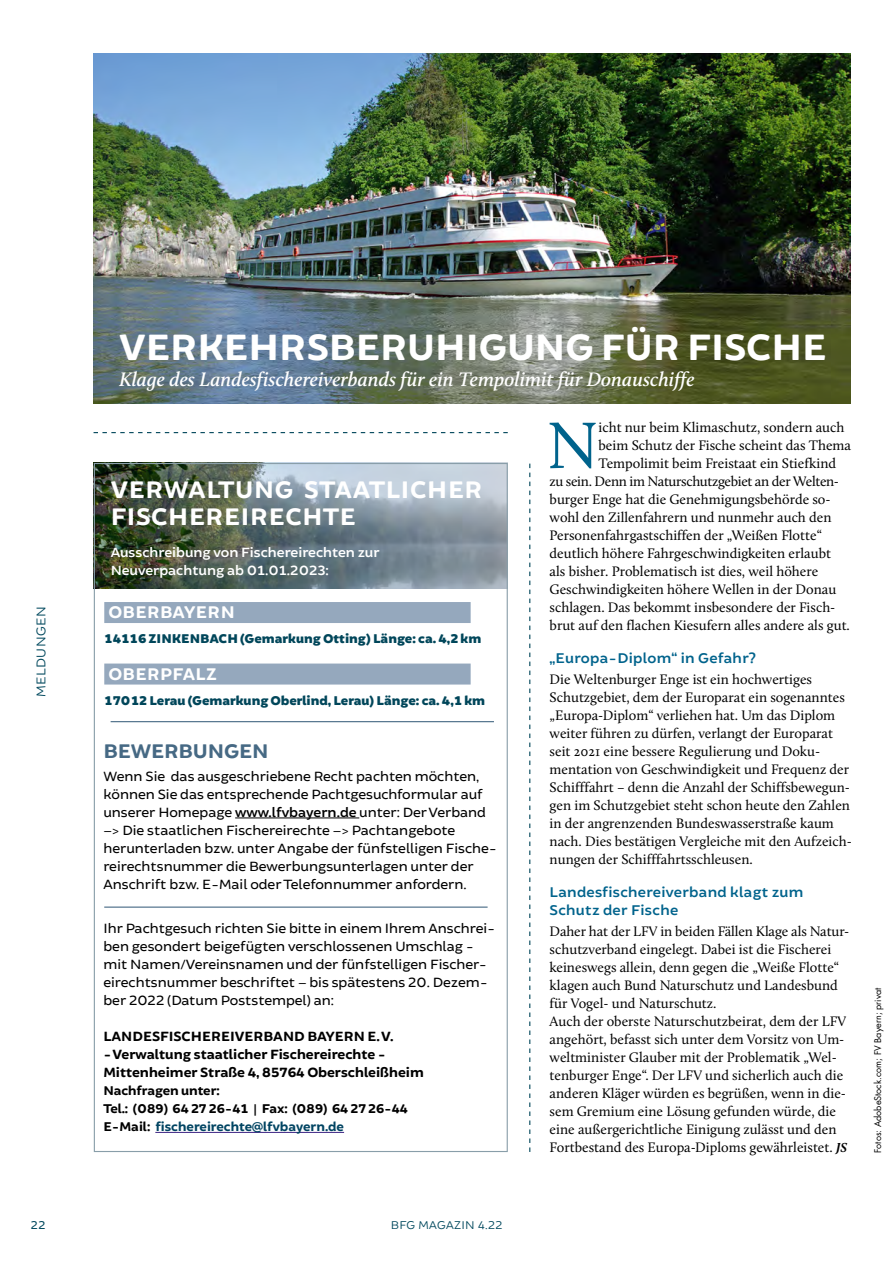
<style>
.page{position:relative;width:893px;height:1263px;background:#fff}
.page>*{position:absolute;margin:0;border:0;box-sizing:border-box;transform-origin:0 0}
.Fließtext_Call_reg{font:67.95px "Calluna";color:#00638c}
.Titel_MITTEL_Fut_C{font:700 39px "Brocha";color:#fff}
.Titel_30_30{font:700 25.5px/27px "Brocha";letter-spacing:.025em;color:#fff}
.Fließtext_Bask_reg{font:700 21px "Brocha";letter-spacing:-.005em;color:#466984}
._02_Motto_Call_Sem{font:italic 600 20.25px "Calluna";color:#fff}
.Verpachtung_Zwi-Ti{font:700 18px "Brocha";letter-spacing:.02em;color:#fff}
.ZwiTi_Bro_semi_bo{font:600 15px/18px "Brocha";letter-spacing:.02em;color:#00638c}
.Fließtext_Call_reg-2{font:14.25px/18px "Calluna";color:#000}
.Fließtext_Bask_reg-2{font:14.25px/18px "Brocha";color:#000}
.Fließtext_Bask_reg-3{font:700 14.25px "Brocha";color:#000}
.Motto_klein{font:600 14.25px/18px "Brocha";color:#fff}
.Fließtext_Call_reg-3{font:14.25px "Calluna";letter-spacing:-.025em;color:#000}
.Fließtext_JU_Cor_r{font:900 13.5px "Brocha";color:#00465a}
.Fließtext_Bask_reg-4{font:700 13.5px/18px "Brocha";letter-spacing:-.005em;color:#000}
.t1{font:13.5px "Brocha";letter-spacing:.03em;color:#00485d}
.t2{font:12px "Brocha";letter-spacing:.03em;color:#00485d}
.t3{font:12px "Brocha";color:#00485d}
.Fotocredit{font:9px "Futura Std";color:#000}
.s1{font-weight:600}
.s2{color:#004462}
.s3{font-weight:700;font-style:italic;font-size:13.5px}
</style>
<div class="page">
<svg style="left:529px;top:464px;width:1px;height:688px"></svg>
<img style="left:96px;top:465px;width:410px;height:124px">
<hr style="left:235px;top:817px;width:124px;height:1px;background:#000">
<hr style="left:155px;top:1132px;width:189px;height:1px;background:#3c2483">
<div style="left:104px;top:602px;width:367px;height:21px;background:#95a8bd"></div>
<div style="left:104px;top:663px;width:367px;height:21px;background:#95a8bd"></div>
<hr style="left:111px;top:721px;width:383px;height:1px;background:#466984">
<hr style="left:104px;top:906px;width:384px;height:2px;background:#466984">
<svg style="left:94px;top:432px;width:414px;height:1px"></svg>
<img style="left:94px;top:54px;width:757px;height:350px">
<p class="t1" style="left:33px;top:697px;width:92px;rotate:-90deg">MELDUNGEN</p>
<p class="Titel_MITTEL_Fut_C" style="left:119px;top:324px;width:709px">VERKEHRSBERUHIGUNG FÜR FISCHE</p>
<p class="_02_Motto_Call_Sem" style="left:119px;top:367px;width:577px">Klage des Landesfischereiverbands für ein Tempolimit für Donauschiffe</p>
<p class="Titel_30_30" style="left:111px;top:477px;width:373px">VERWALTUNG STAATLICHER<br>FISCHEREIRECHTE</p>
<p class="Motto_klein" style="left:111px;top:543px;width:270px">Ausschreibung von Fischereirechten zur<br>Neuverpachtung ab 01.01.2023:</p>
<p class="Verpachtung_Zwi-Ti" style="left:109px;top:601px;width:128px">OBERBAYERN</p>
<p class="Fließtext_JU_Cor_r" style="left:104px;top:631px;width:378px">14116 ZINKENBACH (Gemarkung Otting) Länge: ca. 4,2 km</p>
<p class="Verpachtung_Zwi-Ti" style="left:109px;top:663px;width:110px">OBERPFALZ</p>
<p class="Fließtext_JU_Cor_r" style="left:104px;top:692px;width:382px">17012 Lerau (Gemarkung Oberlind, Lerau) Länge: ca. 4,1 km</p>
<p class="Fließtext_Bask_reg" style="left:103px;top:738px;width:167px">BEWERBUNGEN</p>
<p class="Fließtext_Bask_reg-2" style="left:103px;top:767px;width:395px">Wenn Sie das ausgeschriebene Recht pachten möchten, können Sie das entsprechende Pachtgesuchformular auf unserer Homepage <span class="s1">www.lfvbayern.de</span> unter: Der Verband –&gt; Die staatlichen Fischereirechte –&gt; Pachtangebote herunterladen bzw. unter Angabe der fünfstelligen Fische&shy;reirechtsnummer die Bewerbungsunterlagen unter der Anschrift bzw. E-Mail oder Telefonnummer anfordern.</p>
<p class="Fließtext_Bask_reg-2" style="left:103px;top:919px;width:394px">Ihr Pachtgesuch richten Sie bitte in einem Ihrem Anschrei&shy;ben gesondert beigefügten verschlossenen Umschlag - mit Namen/Vereinsnamen und der fünfstelligen Fischer&shy;eirechtsnummer beschriftet – bis spätestens 20. Dezem&shy;ber 2022 (Datum Poststempel) an:</p>
<p class="Fließtext_Bask_reg-3" style="left:103px;top:1027px;width:292px">LANDESFISCHEREIVERBAND BAYERN E. V.</p>
<p class="Fließtext_Bask_reg-3" style="left:103px;top:1045px;width:284px">- Verwaltung staatlicher Fischereirechte -</p>
<p class="Fließtext_Bask_reg-3" style="left:103px;top:1063px;width:322px">Mittenheimer Straße 4, 85764 Oberschleißheim</p>
<p class="Fließtext_Bask_reg-4" style="left:103px;top:1082px;width:118px">Nachfragen unter:</p>
<p class="Fließtext_Bask_reg-4" style="left:103px;top:1100px;width:306px">Tel.: (089) 64 27 26-41 | Fax: (089) 64 27 26-44<br>E-Mail: <span class="s2">fischereirechte@lfvbayern.de</span></p>
<p class="Fließtext_Call_reg" style="left:547px;top:404px;width:54px">N</p>
<p class="Fließtext_Call_reg-2" style="left:599px;top:418px;width:247px">icht nur beim Klimaschutz, sondern auch</p>
<p class="Fließtext_Call_reg-2" style="left:599px;top:436px;width:254px">beim Schutz der Fische scheint das Thema</p>
<p class="Fließtext_Call_reg-2" style="left:599px;top:454px;width:239px">Tempolimit beim Freistaat ein Stiefkind</p>
<p class="Fließtext_Call_reg-3" style="left:550px;top:473px;width:291px">zu sein. Denn im Naturschutzgebiet an der Welten-</p>
<p class="Fließtext_Call_reg-2" style="left:550px;top:490px;width:283px">burger Enge hat die Genehmigungsbehörde so-</p>
<p class="Fließtext_Call_reg-2" style="left:550px;top:508px;width:283px">wohl den Zillenfahrern und nunmehr auch den</p>
<p class="Fließtext_Call_reg-2" style="left:550px;top:526px;width:274px">Personenfahrgastschiffen der „Weißen Flotte“</p>
<p class="Fließtext_Call_reg-2" style="left:550px;top:544px;width:283px">deutlich höhere Fahrgeschwindigkeiten erlaubt</p>
<p class="Fließtext_Call_reg-2" style="left:550px;top:562px;width:270px">als bisher. Problematisch ist dies, weil höhere</p>
<p class="Fließtext_Call_reg-2" style="left:550px;top:580px;width:288px">Geschwindigkeiten höhere Wellen in der Donau</p>
<p class="Fließtext_Call_reg-2" style="left:550px;top:598px;width:287px">schlagen. Das bekommt insbesondere der Fisch-</p>
<p class="Fließtext_Call_reg-2" style="left:550px;top:616px;width:302px">brut auf den flachen Kiesufern alles andere als gut.</p>
<p class="ZwiTi_Bro_semi_bo" style="left:550px;top:649px;width:208px">„Europa-Diplom“ in Gefahr?</p>
<p class="Fließtext_Call_reg-2" style="left:550px;top:670px;width:304px">Die Weltenburger Enge ist ein hochwertiges Schutzgebiet, dem der Europarat ein sogenanntes „Europa-Diplom“ verliehen hat. Um das Diplom weiter führen zu dürfen, verlangt der Europarat seit 2021 eine bessere Regulierung und Doku&shy;mentation von Geschwindigkeit und Frequenz der Schifffahrt – denn die Anzahl der Schiffsbewegun&shy;gen im Schutzgebiet steht schon heute den Zahlen in der angrenzenden Bundeswasserstraße kaum nach. Dies bestätigen Vergleiche mit den Aufzeich&shy;nungen der Schifffahrtsschleusen.</p>
<p class="ZwiTi_Bro_semi_bo" style="left:550px;top:883px;width:255px">Landesfischereiverband klagt zum<br>Schutz der Fische</p>
<p class="Fließtext_Call_reg-2" style="left:550px;top:922px;width:301px">Daher hat der LFV in beiden Fällen Klage als Natur&shy;schutzverband eingelegt. Dabei ist die Fischerei keineswegs allein, denn gegen die „Weiße Flotte“ klagen auch Bund Naturschutz und Landesbund für Vogel- und Naturschutz.</p>
<p class="Fließtext_Call_reg-2" style="left:550px;top:1012px;width:299px">Auch der oberste Naturschutzbeirat, dem der LFV angehört, befasst sich unter dem Vorsitz von Um&shy;weltminister Glauber mit der Problematik „Wel&shy;tenburger Enge“. Der LFV und sicherlich auch die anderen Kläger würden es begrüßen, wenn in die&shy;sem Gremium eine Lösung gefunden würde, die eine außergerichtliche Einigung zulässt und den Fortbestand des Europa-Diploms gewährleistet. <span class="s3">JS</span></p>
<p class="Fotocredit" style="left:872px;top:1153px;width:167px;rotate:-90deg">Fotos: AdobeStock.com; FV Bayern; privat</p>
<p class="t3" style="left:31px;top:1218px;width:16px">22</p>
<p class="t2" style="left:391px;top:1218px;width:113px">BFG MAGAZIN 4.22</p>
</div>
